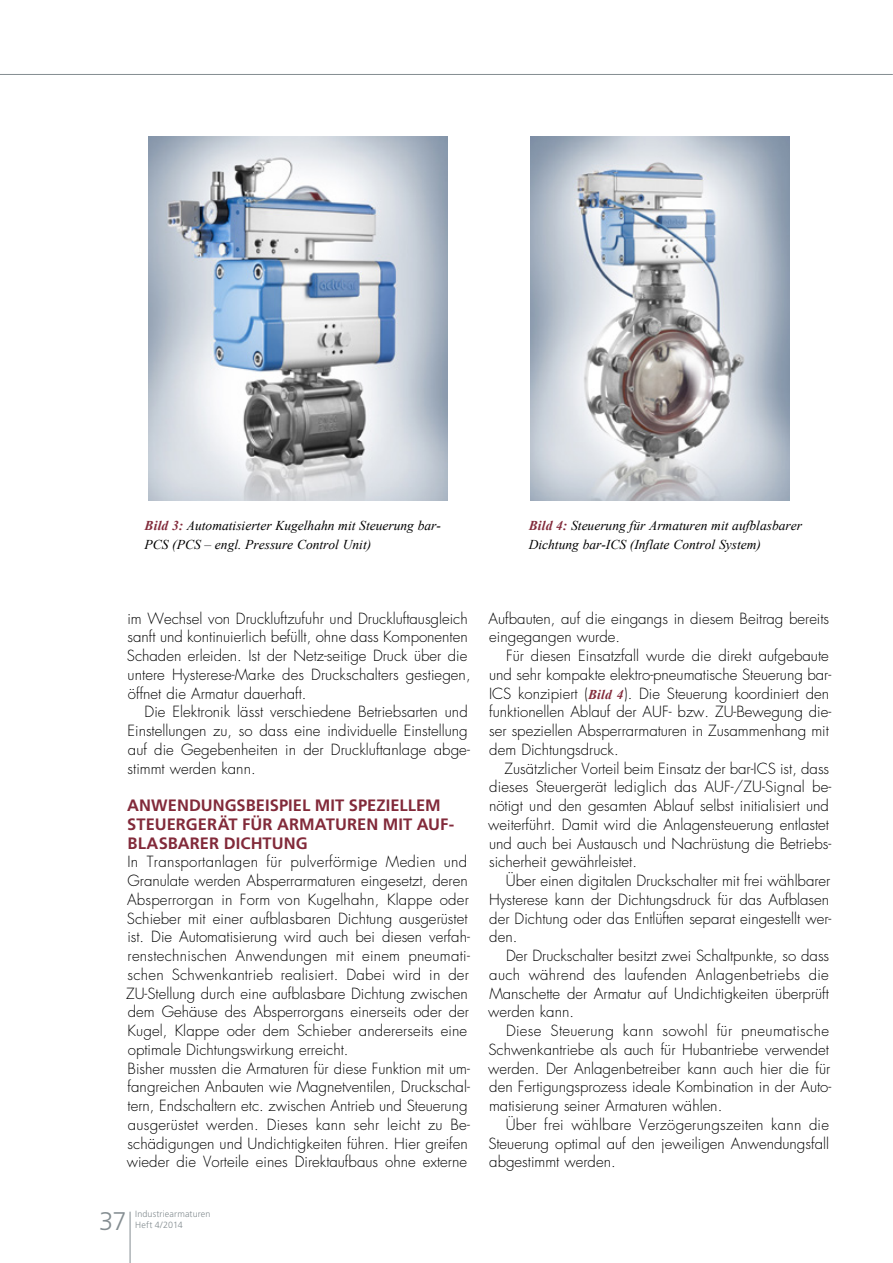
<style>
.page{position:relative;width:893px;height:1263px;background:#fff}
.page>*{position:absolute;margin:0;border:0;box-sizing:border-box;transform-origin:0 0}
.t1{font:300 25.5px "Frutiger";color:#848d91}
.IA_1_Subline{font:700 16.5px/18.8px "Frutiger";letter-spacing:.005em;color:#822a3a}
.IA_Fliesstext_Einzug{font:300 15px/18.8px "Futura";color:#000}
.IA_Fliesstext{font:300 15px/18.8px "Futura";color:#000}
.IA_Bildunterschrift{font:italic 13.5px/18.8px "Times New Roman";color:#000}
.t2{font:300 9px/10.8px "Frutiger";letter-spacing:.015em;color:#848d91}
.s1{font-weight:700;color:#822a3a}
.s2{font-family:"Times New Roman";font-weight:700;font-style:italic;font-size:13.5px;color:#822a3a}
</style>
<div class="page">
<hr style="left:130px;top:1212px;width:1px;height:51px;background:#848d91">
<hr style="left:0;top:74px;width:893px;height:1px;background:#848d91">
<img style="left:149px;top:136px;width:299px;height:365px">
<img style="left:530px;top:136px;width:260px;height:365px">
<p class="IA_Bildunterschrift" style="left:145px;top:516px;width:298px"><span class="s1">Bild 3:</span> Automatisierter Kugelhahn mit Steuerung bar-<br>PCS (PCS – engl. Pressure Control Unit)</p>
<p class="IA_Bildunterschrift" style="left:529px;top:516px;width:275px"><span class="s1">Bild 4:</span> Steuerung für Armaturen mit aufblasbarer<br>Dichtung bar-ICS (Inflate Control System)</p>
<p class="IA_Fliesstext_Einzug" style="left:127px;top:609px;width:345px">im Wechsel von Druckluftzufuhr und Druckluftausgleich sanft und kontinuierlich befüllt, ohne dass Komponenten Schaden erleiden. Ist der Netz-seitige Druck über die untere Hysterese-Marke des Druckschalters gestiegen, öffnet die Armatur dauerhaft.</p>
<p class="IA_Fliesstext_Einzug" style="left:128px;top:703px;width:344px;text-indent:17px">Die Elektronik lässt verschiedene Betriebsarten und Einstellungen zu, so dass eine individuelle Einstellung auf die Gegebenheiten in der Druckluftanlage abge&shy;stimmt werden kann.</p>
<p class="IA_1_Subline" style="left:127px;top:796px;width:329px">ANWENDUNGSBEISPIEL MIT SPEZIELLEM<br>STEUERGERÄT FÜR ARMATUREN MIT AUF-<br>BLASBARER DICHTUNG</p>
<p class="IA_Fliesstext" style="left:126px;top:853px;width:345px">In Transportanlagen für pulverförmige Medien und Granulate werden Absperrarmaturen eingesetzt, deren Absperrorgan in Form von Kugelhahn, Klappe oder Schieber mit einer aufblasbaren Dichtung ausgerüstet ist. Die Automatisierung wird auch bei diesen verfah&shy;renstechnischen Anwendungen mit einem pneumati&shy;schen Schwenkantrieb realisiert. Dabei wird in der ZU-Stellung durch eine aufblasbare Dichtung zwischen dem Gehäuse des Absperrorgans einerseits oder der Kugel, Klappe oder dem Schieber andererseits eine optimale Dichtungswirkung erreicht.</p>
<p class="IA_Fliesstext" style="left:127px;top:1059px;width:345px">Bisher mussten die Armaturen für diese Funktion mit um&shy;fangreichen Anbauten wie Magnetventilen, Druckschal&shy;tern, Endschaltern etc. zwischen Antrieb und Steuerung ausgerüstet werden. Dieses kann sehr leicht zu Be&shy;schädigungen und Undichtigkeiten führen. Hier greifen wieder die Vorteile eines Direktaufbaus ohne externe</p>
<h1 class="t1" style="left:99px;top:1206px;width:29px">37</h1>
<p class="t2" style="left:135px;top:1209px;width:77px">Industriearmaturen<br>Heft 4/2014</p>
<p class="IA_Fliesstext" style="left:489px;top:609px;width:342px">Aufbauten, auf die eingangs in diesem Beitrag bereits eingegangen wurde.</p>
<p class="IA_Fliesstext_Einzug" style="left:489px;top:647px;width:344px;text-indent:17px">Für diesen Einsatzfall wurde die direkt aufgebaute und sehr kompakte elektro-pneumatische Steuerung bar-ICS konzipiert (<span class="s2">Bild 4</span>). Die Steuerung koordiniert den funktionellen Ablauf der AUF- bzw. ZU-Bewegung die&shy;ser speziellen Absperrarmaturen in Zusammenhang mit dem Dichtungsdruck.</p>
<p class="IA_Fliesstext_Einzug" style="left:488px;top:759px;width:345px;text-indent:16px">Zusätzlicher Vorteil beim Einsatz der bar-ICS ist, dass dieses Steuergerät lediglich das AUF-/ZU-Signal be&shy;nötigt und den gesamten Ablauf selbst initialisiert und weiterführt. Damit wird die Anlagensteuerung entlastet und auch bei Austausch und Nachrüstung die Betriebs&shy;sicherheit gewährleistet.</p>
<p class="IA_Fliesstext_Einzug" style="left:489px;top:872px;width:344px;text-indent:17px">Über einen digitalen Druckschalter mit frei wählbarer Hysterese kann der Dichtungsdruck für das Aufblasen der Dichtung oder das Entlüften separat eingestellt wer&shy;den.</p>
<p class="IA_Fliesstext_Einzug" style="left:488px;top:947px;width:342px;text-align:justify;text-indent:18px">Der Druckschalter besitzt zwei Schaltpunkte, so dass auch während des laufenden Anlagenbetriebs die Manschette der Armatur auf Undichtigkeiten überprüft werden kann.</p>
<p class="IA_Fliesstext_Einzug" style="left:488px;top:1022px;width:345px;text-indent:18px">Diese Steuerung kann sowohl für pneumatische Schwenkantriebe als auch für Hubantriebe verwendet werden. Der Anlagenbetreiber kann auch hier die für den Fertigungsprozess ideale Kombination in der Auto&shy;matisierung seiner Armaturen wählen.</p>
<p class="IA_Fliesstext_Einzug" style="left:488px;top:1115px;width:342px;text-align:justify;text-indent:17px">Über frei wählbare Verzögerungszeiten kann die Steuerung optimal auf den jeweiligen Anwendungsfall abgestimmt werden.</p>
</div>
